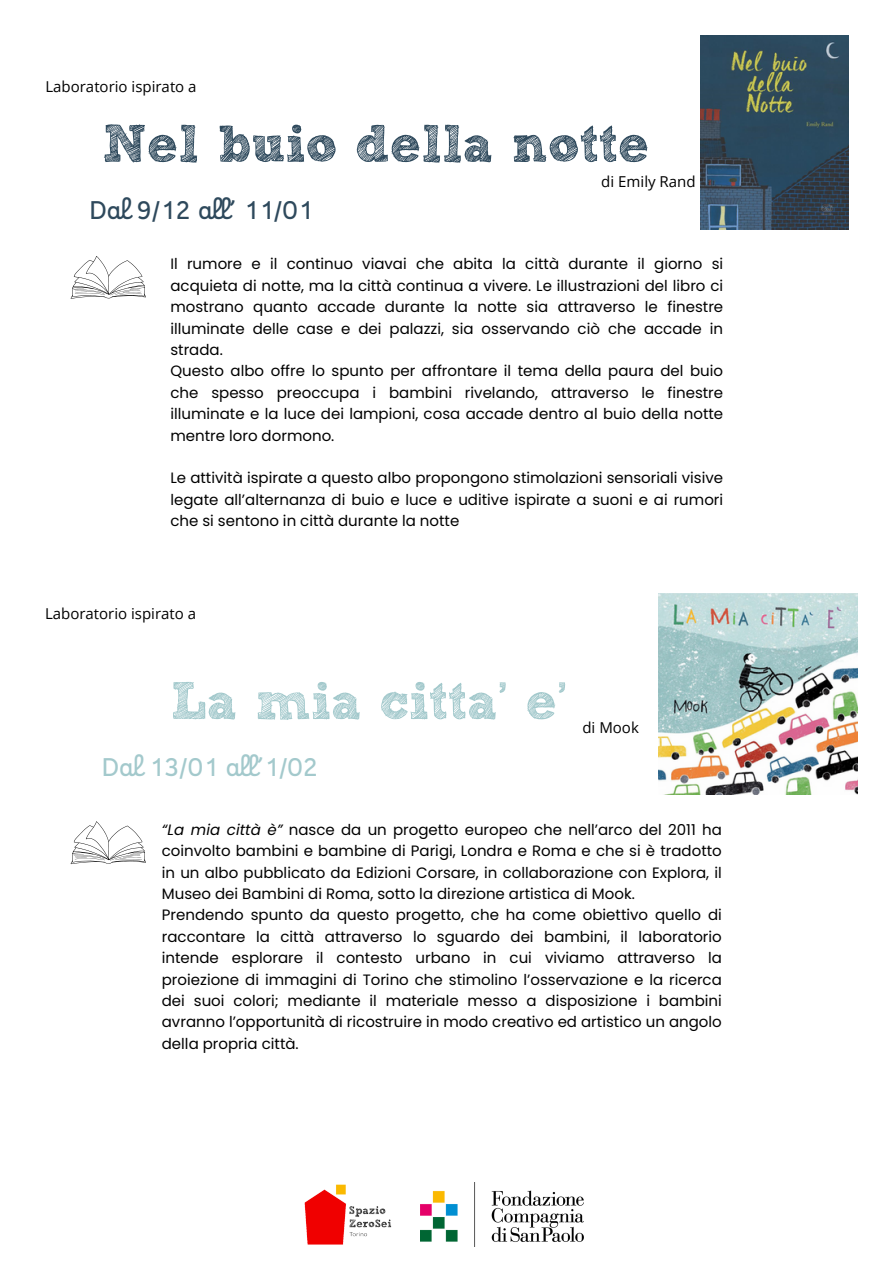
<style>
.page{position:relative;width:894px;height:1264px;background:#fff}
.page>*{position:absolute;margin:0;border:0;box-sizing:border-box;transform-origin:0 0}
.t1{font:52.5px "Sketch Rockwell";color:#2e495c}
.t2{font:52.5px "Sketch Rockwell";color:#a3c9cc}
.t3{font:25.5px "Enfantine Web";color:#2e495c}
.t4{font:25.5px "Enfantine Web";color:#a3c9cc}
.t5{font:15px/21.3px "Poppins";color:#000;text-align:justify}
.t6{font:15px "Open Sans";color:#000}
.s1{font-style:italic}
</style>
<div class="page">
<img style="left:304px;top:1184px;width:88px;height:61px">
<img style="left:420px;top:1182px;width:163px;height:64px">
<img style="left:700px;top:35px;width:147px;height:194px">
<svg style="left:71px;top:256px;width:75px;height:43px"></svg>
<img style="left:658px;top:593px;width:199px;height:201px">
<svg style="left:71px;top:821px;width:75px;height:43px"></svg>
<p class="t6" style="left:45px;top:76px;width:153px">Laboratorio ispirato a</p>
<h1 class="t1" style="left:102px;top:122px;width:548px">Nel buio della notte</h1>
<h2 class="t6" style="left:601px;top:171px;width:96px">di Emily Rand</h2>
<p class="t3" style="left:89px;top:200px;width:225px">Dal 9/12 all’ 11/01</p>
<p class="t5" style="left:170px;top:253px;width:554px">Il rumore e il continuo viavai che abita la città durante il giorno si acquieta di notte, ma la città continua a vivere. Le illustrazioni del libro ci mostrano quanto accade durante la notte sia attraverso le finestre illuminate delle case e dei palazzi, sia osservando ciò che accade in strada.</p>
<p class="t5" style="left:170px;top:360px;width:554px">Questo albo offre lo spunto per affrontare il tema della paura del buio che spesso preoccupa i bambini rivelando, attraverso le finestre illuminate e la luce dei lampioni, cosa accade dentro al buio della notte mentre loro dormono.</p>
<p class="t5" style="left:170px;top:467px;width:554px">Le attività ispirate a questo albo propongono stimolazioni sensoriali visive legate all’alternanza di buio e luce e uditive ispirate a suoni e ai rumori che si sentono in città durante la notte</p>
<h1 class="t6" style="left:45px;top:603px;width:153px">Laboratorio ispirato a</h1>
<h2 class="t2" style="left:170px;top:679px;width:398px">La mia citta’ e’</h2>
<p class="t4" style="left:102px;top:757px;width:218px">Dal 13/01 all’1/02</p>
<p class="t6" style="left:582px;top:717px;width:58px">di Mook</p>
<p class="t5" style="left:162px;top:818px;width:561px"><span class="s1">“La mia città è”</span> nasce da un progetto europeo che nell’arco del 2011 ha coinvolto bambini e bambine di Parigi, Londra e Roma e che si è tradotto in un albo pubblicato da Edizioni Corsare, in collaborazione con Explora, il Museo dei Bambini di Roma, sotto la direzione artistica di Mook.</p>
<p class="t5" style="left:162px;top:904px;width:561px">Prendendo spunto da questo progetto, che ha come obiettivo quello di raccontare la città attraverso lo sguardo dei bambini, il laboratorio intende esplorare il contesto urbano in cui viviamo attraverso la proiezione di immagini di Torino che stimolino l’osservazione e la ricerca dei suoi colori; mediante il materiale messo a disposizione i bambini avranno l’opportunità di ricostruire in modo creativo ed artistico un angolo della propria città.</p>
</div>
